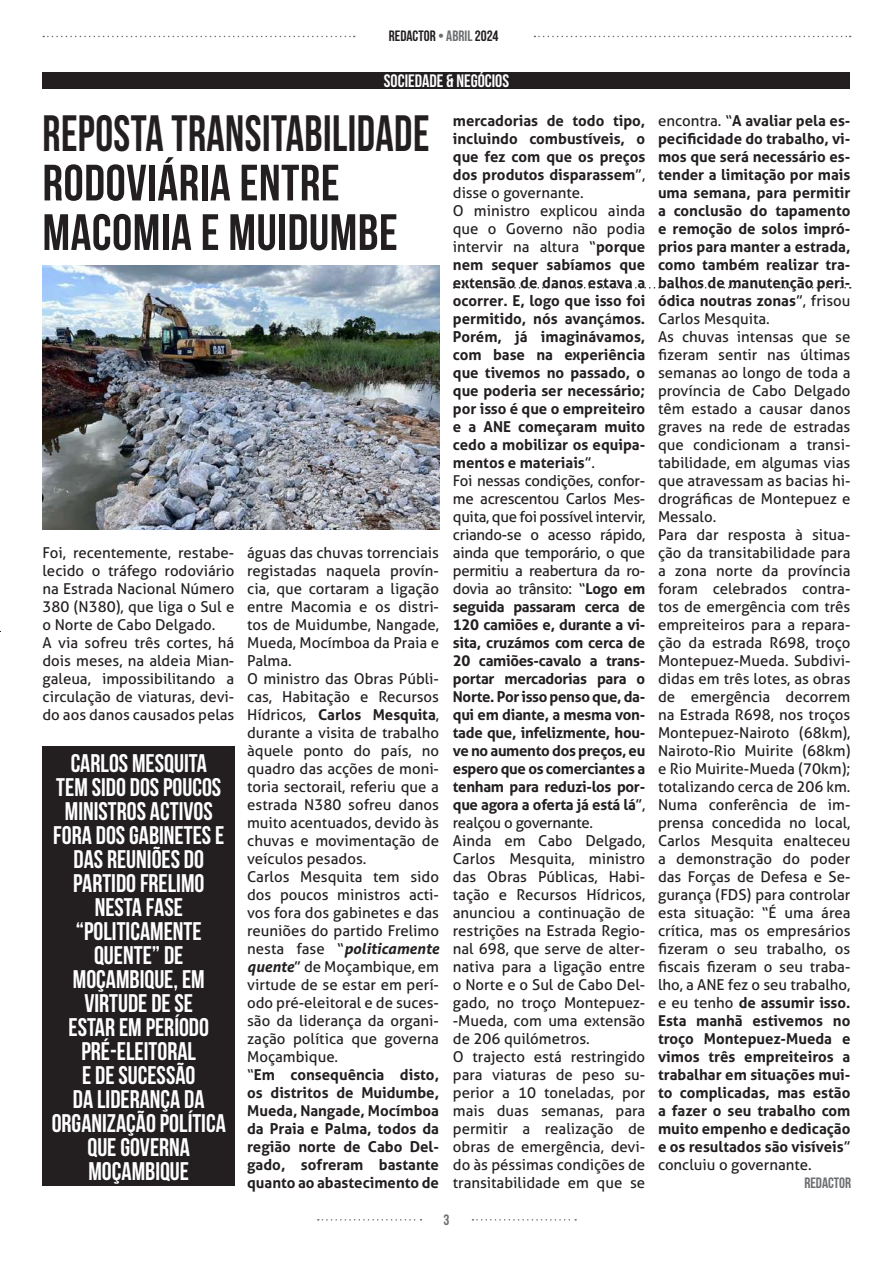
<style>
.page{position:relative;width:893px;height:1263px;background:#fff}
.page>*{position:absolute;margin:0;border:0;box-sizing:border-box;transform-origin:0 0}
.t1{font:51px/49.5px "Bebas Neue";letter-spacing:.01em;color:#231f20;scale:.88 1}
.t2{font:25.5px/24px "Bebas Neue";color:#fff;text-align:center}
.t3{font:18px "Bebas Neue";color:#fff}
.t4{font:15px/18px "Aller";color:#231f20}
.t5{font:15px "Bebas Neue";color:#231f20}
.t6{font:15px "Bebas Neue";color:#6c6d70}
.s1{color:#6c6d70}
.s2{font-weight:700}
.s3{font-weight:700;font-style:italic}
</style>
<div class="page">
<svg style="left:43px;top:36px;width:312px;height:1px"></svg>
<svg style="left:534px;top:36px;width:317px;height:1px"></svg>
<svg style="left:472px;top:1219px;width:104px;height:1px"></svg>
<svg style="left:318px;top:1219px;width:103px;height:1px"></svg>
<div style="left:43px;top:72px;width:807px;height:17px;background:#231f20"></div>
<div style="left:43px;top:746px;width:192px;height:440px;background:#231f20"></div>
<svg style="left:454px;top:287px;width:397px;height:2px"></svg>
<img style="left:43px;top:266px;width:396px;height:263px">
<p class="t5" style="left:389px;top:28px;width:111px">REDACTOR <span class="s1">• ABRIL</span> 2024</p>
<p class="t3" style="left:384px;top:71px;width:127px">SOCIEDADE &amp; NEGÓCIOS</p>
<h1 class="t1" style="left:43px;top:108px;width:441px">REPOSTA TRANSITABILIDADE<br>RODOVIÁRIA ENTRE<br>MACOMIA E MUIDUMBE</h1>
<p class="t4" style="left:43px;top:544px;width:193px">Foi, recentemente, restabe&shy;lecido o tráfego rodoviário na Estrada Nacional Número<br>380 (N380), que liga o Sul e o Norte de Cabo Delgado.<br>A via sofreu três cortes, há dois meses, na aldeia Mian&shy;galeua, impossibilitando a circulação de viaturas, devi&shy;do aos danos causados pelas</p>
<p class="t4" style="left:247px;top:544px;width:193px">águas das chuvas torrenciais registadas naquela provín&shy;cia, que cortaram a ligação entre Macomia e os distri&shy;tos de Muidumbe, Nangade,<br>Mueda, Mocímboa da Praia e<br>Palma.<br>O ministro das Obras Públi&shy;cas, Habitação e Recursos<br>Hídricos, <span class="s2">Carlos Mesquita</span>, durante a visita de trabalho àquele ponto do país, no quadro das acções de moni&shy;toria sectorail, referiu que a estrada N380 sofreu danos muito acentuados, devido às chuvas e movimentação de veículos pesados.<br>Carlos Mesquita tem sido dos poucos ministros acti&shy;vos fora dos gabinetes e das reuniões do partido Frelimo nesta fase “<span class="s3">politicamente quente</span>” de Moçambique, em virtude de se estar em perí&shy;odo pré-eleitoral e de suces&shy;são da liderança da organi&shy;zação política que governa<br>Moçambique.<br>“<span class="s2">Em consequência disto, os distritos de Muidumbe,<br>Mueda, Nangade, Mocímboa da Praia e Palma, todos da região norte de Cabo Del&shy;gado, sofreram bastante quanto ao abastecimento de</span></p>
<p class="t2" style="left:52px;top:751px;width:176px">CARLOS MESQUITA<br>TEM SIDO DOS POUCOS<br>MINISTROS ACTIVOS<br>FORA DOS GABINETES E<br>DAS REUNIÕES DO<br>PARTIDO FRELIMO<br>NESTA FASE “POLITICAMENTE<br>QUENTE” DE<br>MOÇAMBIQUE, EM<br>VIRTUDE DE SE<br>ESTAR EM PERÍODO<br>PRÉ-ELEITORAL<br>E DE SUCESSÃO<br>DA LIDERANÇA DA<br>ORGANIZAÇÃO POLÍTICA<br>QUE GOVERNA<br>MOÇAMBIQUE</p>
<p class="t4" style="left:453px;top:112px;width:194px"><span class="s2">mercadorias de todo tipo, incluindo combustíveis, o que fez com que os preços dos produtos disparassem</span>”, disse o governante.<br>O ministro explicou ainda que o Governo não podia intervir na altura “<span class="s2">porque nem sequer sabíamos que extensão de danos estava a ocorrer. E, logo que isso foi permitido, nós avanç</span>á<span class="s2">mos.<br>Porém, já imaginávamos, com base na experiência que tivemos no passado, o que poderia ser necessário; por isso é que o empreiteiro e a ANE começaram muito cedo a mobilizar os equipa&shy;mentos e materiais</span>”.<br>Foi nessas condições, confor&shy;me acrescentou Carlos Mes&shy;quita, que foi possível intervir, criando-se o acesso rápido, ainda que temporário, o que permitiu a reabertura da ro&shy;dovia ao trânsito: “<span class="s2">Logo em seguida passaram cerca de<br>120 camiões e, durante a vi&shy;sita, cruzámos com cerca de<br>20 camiões-cavalo a trans&shy;portar mercadorias para o<br>Norte. Por isso penso que, da&shy;qui em diante, a mesma von&shy;tade que, infelizmente, hou&shy;ve no aumento dos preços, eu espero que os comerciantes a tenham para reduzi-los por&shy;que agora a oferta já está lá</span>”, realçou o governante.<br>Ainda em Cabo Delgado,<br>Carlos Mesquita, ministro das Obras Públicas, Habi&shy;tação e Recursos Hídricos, anunciou a continuação de restrições na Estrada Regio&shy;nal 698, que serve de alter&shy;nativa para a ligação entre o Norte e o Sul de Cabo Del&shy;gado, no troço Montepuez--Mueda, com uma extensão de 206 quilómetros.<br>O trajecto está restringido para viaturas de peso su&shy;perior a 10 toneladas, por mais duas semanas, para permitir a realização de obras de emergência, devi&shy;do às péssimas condições de transitabilidade em que se</p>
<p class="t4" style="left:658px;top:112px;width:194px">encontra. “<span class="s2">A avaliar pela es&shy;pecificidade do trabalho, vi&shy;mos que será necessário es&shy;tender a limitação por mais uma semana, para permitir a conclusão do tapamento e remoção de solos impró&shy;prios para manter a estrada, como também realizar tra&shy;balhos de manutenção peri&shy;ódica noutras zonas</span>”, frisou<br>Carlos Mesquita.<br>As chuvas intensas que se fizeram sentir nas últimas semanas ao longo de toda a província de Cabo Delgado têm estado a causar danos graves na rede de estradas que condicionam a transi&shy;tabilidade, em algumas vias que atravessam as bacias hi&shy;drográficas de Montepuez e<br>Messalo.<br>Para dar resposta à situa&shy;ção da transitabilidade para a zona norte da província foram celebrados contra&shy;tos de emergência com três empreiteiros para a repara&shy;ção da estrada R698, troço<br>Montepuez-Mueda. Subdivi&shy;didas em três lotes, as obras de emergência decorrem na Estrada R698, nos troços<br>Montepuez-Nairoto (68km),<br>Nairoto-Rio Muirite (68km) e Rio Muirite-Mueda (70km); totalizando cerca de 206 km.<br>Numa conferência de im&shy;prensa concedida no local,<br>Carlos Mesquita enalteceu a demonstração do poder das Forças de Defesa e Se&shy;gurança (FDS) para controlar esta situação: “É uma área crítica, mas os empresários fizeram o seu trabalho, os fiscais fizeram o seu traba&shy;lho, a ANE fez o seu trabalho, e eu tenho <span class="s2">de assumir isso.<br>Esta manhã estivemos no troço Montepuez-Mueda e vimos três empreiteiros a trabalhar em situações mui&shy;to complicadas, mas estão a fazer o seu trabalho com muito empenho e dedicação e os resultados são visíveis</span>” concluiu o governante.</p>
<p class="t6" style="left:804px;top:1175px;width:48px">REDACTOR</p>
<p class="t6" style="left:443px;top:1211px;width:7px">3</p>
</div>
